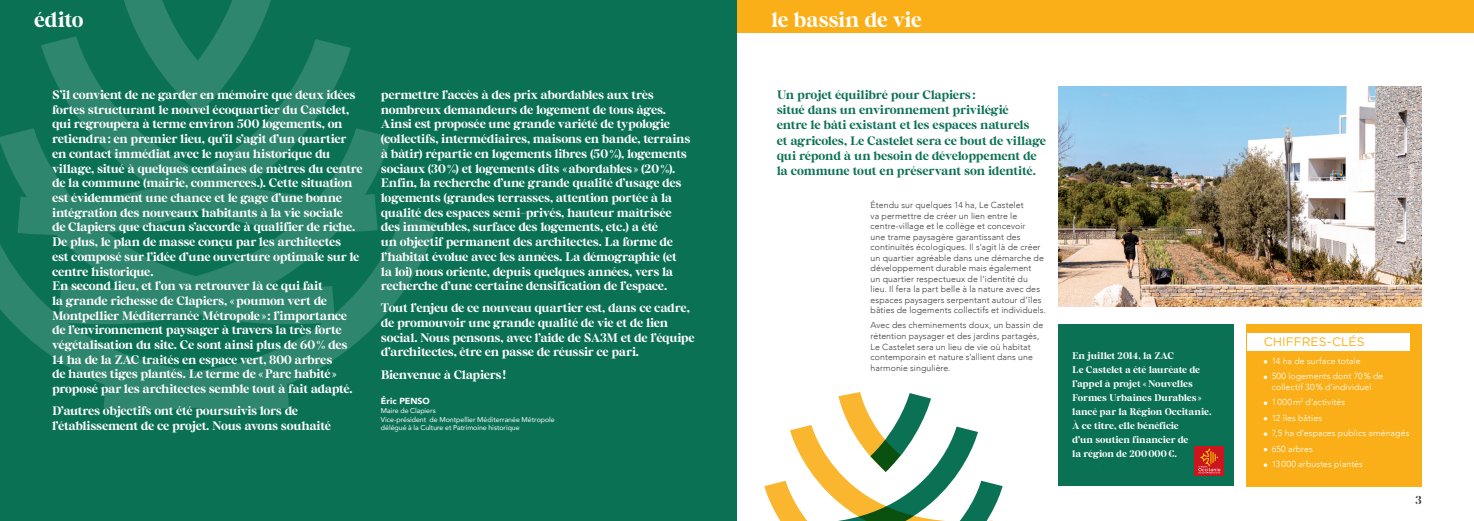
<style>
.page{position:relative;width:1474px;height:521px;background:#fff}
.page>*{position:absolute;margin:0;border:0;box-sizing:border-box;transform-origin:0 0}
.t1{font:700 21px "Bastia";letter-spacing:-.015em;color:#fff}
.t2{font:700 12.25px/14.7px "Bastia";letter-spacing:-.02em;color:#fff}
.sous_titre{font:700 12.25px/15.2px "Bastia";letter-spacing:-.01em;color:#0b7155}
.sous_titre-2{font:12.25px "Gotham";letter-spacing:.005em;color:#faaf18}
.t3{font:700 11.38px "Bastia";color:#3e3e3f}
.chapo{font:700 9.62px/14px "Bastia";letter-spacing:-.005em;color:#fff}
.texte_courant{font:300 8.75px/10.5px "Avenir";letter-spacing:.01em;color:#3e3e3f}
.texte_courant-2{font:300 8.75px/10.5px "Avenir";letter-spacing:.01em;color:#fff}
.t4{font:900 8.75px "Avenir";letter-spacing:.005em;color:#fff}
.t5{font:7px/8.8px "Avenir";letter-spacing:-.005em;color:#fff}
</style>
<div class="page">
<div style="left:0;top:0;width:737px;height:521px;background:#0b7155"></div>
<svg style="left:27px;top:337px;width:39px;height:29px"></svg>
<svg style="left:66px;top:217px;width:371px;height:193px"></svg>
<svg style="left:20px;top:131px;width:390px;height:206px"></svg>
<svg style="left:124px;top:0;width:147px;height:7px"></svg>
<svg style="left:0;top:7px;width:369px;height:241px"></svg>
<div style="left:737px;top:0;width:736px;height:33px;background:#faaf18"></div>
<img style="left:1058px;top:87px;width:363px;height:219px">
<svg style="left:764px;top:392px;width:239px;height:129px"></svg>
<div style="left:1246px;top:324px;width:175px;height:162px;background:#faaf18"></div>
<div style="left:1246px;top:333px;width:163px;height:17px;background:#fff"></div>
<svg style="left:1263px;top:375px;width:4px;height:4px"></svg>
<svg style="left:1263px;top:401px;width:4px;height:4px"></svg>
<svg style="left:1263px;top:432px;width:4px;height:4px"></svg>
<svg style="left:1263px;top:463px;width:4px;height:4px"></svg>
<div style="left:1058px;top:324px;width:175px;height:162px;background:#0b7155"></div>
<div style="left:1194px;top:447px;width:29px;height:29px;background:#cd151d"></div>
<svg style="left:1198px;top:449px;width:22px;height:25px"></svg>
<p class="t1" style="left:34px;top:6px;width:51px">édito</p>
<p class="t1" style="left:771px;top:6px;width:152px">le bassin de vie</p>
<p class="t2" style="left:52px;top:88px;width:312px">S’il convient de ne garder en mémoire que deux idées fortes structurant le nouvel écoquartier du Castelet, qui regroupera à terme environ 500 logements, on retiendra: en premier lieu, qu’il s’agit d’un quartier en contact immédiat avec le noyau historique du village, situé à quelques centaines de mètres du centre de la commune (mairie, commerces…). Cette situation est évidemment une chance et le gage d’une bonne intégration des nouveaux habitants à la vie sociale<br>de Clapiers que chacun s’accorde à qualifier de riche.<br>De plus, le plan de masse conçu par les architectes<br>est composé sur l’idée d’une ouverture optimale sur le centre historique.</p>
<p class="t2" style="left:52px;top:279px;width:302px">En second lieu, et l’on va retrouver là ce qui fait<br>la grande richesse de Clapiers, «poumon vert de Montpellier Méditerranée Métropole»: l’importance de l’environnement paysager à travers la très forte végétalisation du site. Ce sont ainsi plus de 60% des 14 ha de la ZAC traités en espace vert, 800 arbres<br>de hautes tiges plantés. Le terme de «Parc habité» proposé par les architectes semble tout à fait adapté.</p>
<p class="t2" style="left:52px;top:404px;width:280px">D’autres objectifs ont été poursuivis lors de l’établissement de ce projet. Nous avons souhaité</p>
<p class="t2" style="left:381px;top:88px;width:311px">permettre l’accès à des prix abordables aux très nombreux demandeurs de logement de tous âges.<br>Ainsi est proposée une grande variété de typologie (collectifs, intermédiaires, maisons en bande, terrains à bâtir) répartie en logements libres (50%), logements sociaux (30%) et logements dits «abordables» (20%).<br>Enfin, la recherche d’une grande qualité d’usage des logements (grandes terrasses, attention portée à la qualité des espaces semi-privés, hauteur maîtrisée des immeubles, surface des logements, etc.) a été<br>un objectif permanent des architectes. La forme de l’habitat évolue avec les années. La démographie (et la loi) nous oriente, depuis quelques années, vers la recherche d’une certaine densification de l’espace.</p>
<p class="t2" style="left:381px;top:301px;width:315px">Tout l’enjeu de ce nouveau quartier est, dans ce cadre, de promouvoir une grande qualité de vie et de lien social. Nous pensons, avec l’aide de SA3M et de l’équipe d’architectes, être en passe de réussir ce pari.</p>
<p class="t2" style="left:381px;top:368px;width:127px">Bienvenue à Clapiers!</p>
<p class="t4" style="left:381px;top:393px;width:50px">Éric PENSO</p>
<p class="t5" style="left:381px;top:406px;width:56px">Maire de Clapiers</p>
<p class="t5" style="left:381px;top:414px;width:175px">Vice-président de Montpellier Méditerranée Métropole délégué à la Culture et Patrimoine historique</p>
<p class="sous_titre" style="left:776px;top:88px;width:271px">Un projet équilibré pour Clapiers :<br>situé dans un environnement privilégié<br>entre le bâti existant et les espaces naturels<br>et agricoles, Le Castelet sera ce bout de village qui répond à un besoin de développement de la commune tout en préservant son identité.</p>
<p class="texte_courant" style="left:870px;top:200px;width:177px">Étendu sur quelques 14 ha, Le Castelet<br>va permettre de créer un lien entre le centre-village et le collège et concevoir<br>une trame paysagère garantissant des continuités écologiques. Il s’agit là de créer un quartier agréable dans une démarche de développement durable mais également<br>un quartier respectueux de l’identité du lieu. Il fera la part belle à la nature avec des espaces paysagers serpentant autour d’îles bâties de logements collectifs et individuels.</p>
<p class="texte_courant" style="left:870px;top:320px;width:174px">Avec des cheminements doux, un bassin de rétention paysager et des jardins partagés, Le Castelet sera un lieu de vie où habitat contemporain et nature s’allient dans une harmonie singulière.</p>
<p class="chapo" style="left:1072px;top:349px;width:141px">En juillet 2014, la ZAC<br>Le Castelet a été lauréate de l’appel à projet «Nouvelles<br>Formes Urbaines Durables » lancé par la Région Occitanie.<br>À ce titre, elle bénéficie<br>d’un soutien financier de<br>la région de 200000€.</p>
<p class="sous_titre-2" style="left:1263px;top:333px;width:102px">CHIFFRES-CLÉS</p>
<p class="texte_courant-2" style="left:1271px;top:355px;width:90px">14 ha de surface totale</p>
<p class="texte_courant-2" style="left:1271px;top:371px;width:113px">500 logements dont 70% de collectif 30% d’individuel</p>
<p class="texte_courant-2" style="left:1271px;top:397px;width:75px">1000m<sup>2</sup> d’activités</p>
<p class="texte_courant-2" style="left:1271px;top:412px;width:52px">12 îles bâties</p>
<p class="texte_courant-2" style="left:1271px;top:428px;width:139px">7,5 ha d’espaces publics aménagés</p>
<p class="texte_courant-2" style="left:1271px;top:443px;width:43px">650 arbres</p>
<p class="texte_courant-2" style="left:1271px;top:459px;width:93px">13000 arbustes plantés</p>
<p class="t3" style="left:1415px;top:493px;width:8px">3</p>
</div>
